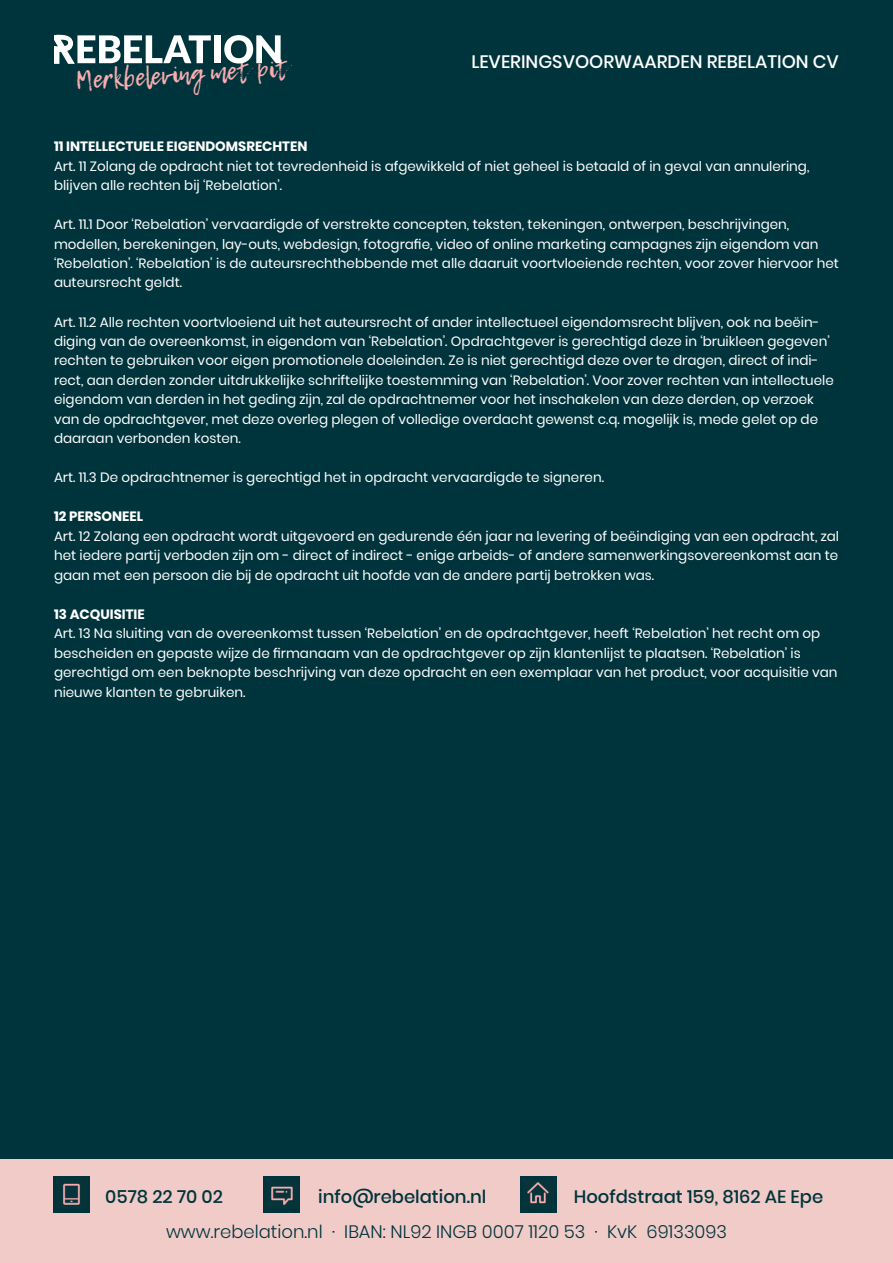
<style>
.page{position:relative;width:893px;height:1263px;background:#fff}
.page>*{position:absolute;margin:0;border:0;box-sizing:border-box;transform-origin:0 0}
.t1{font:24.9px "Lemon Tuesday";color:#f8adb0}
.t2{font:300 18px "Poppins";color:#00343c}
.t3{font:500 18px "Poppins";color:#00343c}
.t4{font:500 18px "Poppins";color:#fff}
.t5{font:13.5px/19.5px "Poppins";color:#fff}
.t6{font:700 13.5px "Poppins";color:#fff}
</style>
<div class="page">
<div style="left:0;top:0;width:893px;height:1161px;background:#00343c"></div>
<div style="left:0;top:1159px;width:893px;height:104px;background:#f0cbc8"></div>
<div style="left:54px;top:1176px;width:36px;height:36px;background:#00343c"></div>
<div style="left:264px;top:1176px;width:36px;height:36px;background:#00343c"></div>
<div style="left:520px;top:1176px;width:36px;height:36px;background:#00343c"></div>
<img style="left:63px;top:1183px;width:17px;height:22px">
<img style="left:271px;top:1186px;width:22px;height:20px">
<img style="left:527px;top:1182px;width:22px;height:22px">
<div style="left:214px;top:35px;width:7px;height:28px;background:#fff"></div>
<svg style="left:224px;top:35px;width:57px;height:29px"></svg>
<svg style="left:54px;top:34px;width:157px;height:30px"></svg>
<h1 class="t1" style="left:75px;top:67px;width:215px;rotate:-4deg">Merkbeleving met pit</h1>
<h2 class="t4" style="left:471px;top:51px;width:369px">LEVERINGSVOORWAARDEN REBELATION CV</h2>
<p class="t6" style="left:54px;top:138px;width:255px">11 INTELLECTUELE EIGENDOMSRECHTEN</p>
<p class="t5" style="left:54px;top:156px;width:757px">Art. 11 Zolang de opdracht niet tot tevredenheid is afgewikkeld of niet geheel is betaald of in geval van annulering, blijven alle rechten bij ‘Rebelation’.</p>
<p class="t5" style="left:54px;top:215px;width:786px">Art. 11.1 Door ‘Rebelation’ vervaardigde of verstrekte concepten, teksten, tekeningen, ontwerpen, beschrijvingen, modellen, berekeningen, lay-outs, webdesign, fotografie, video of online marketing campagnes zijn eigendom van ‘Rebelation’. ‘Rebelation’ is de auteursrechthebbende met alle daaruit voortvloeiende rechten, voor zover hiervoor het auteursrecht geldt.</p>
<p class="t5" style="left:54px;top:312px;width:781px">Art. 11.2 Alle rechten voortvloeiend uit het auteursrecht of ander intellectueel eigendomsrecht blijven, ook na beëin&shy;diging van de overeenkomst, in eigendom van ‘Rebelation’. Opdrachtgever is gerechtigd deze in ‘bruikleen gegeven’ rechten te gebruiken voor eigen promotionele doeleinden. Ze is niet gerechtigd deze over te dragen, direct of indi&shy;rect, aan derden zonder uitdrukkelijke schriftelijke toestemming van ‘Rebelation’. Voor zover rechten van intellectuele eigendom van derden in het geding zijn, zal de opdrachtnemer voor het inschakelen van deze derden, op verzoek van de opdrachtgever, met deze overleg plegen of volledige overdacht gewenst c.q. mogelijk is, mede gelet op de daaraan verbonden kosten.</p>
<p class="t5" style="left:54px;top:468px;width:551px">Art. 11.3 De opdrachtnemer is gerechtigd het in opdracht vervaardigde te signeren.</p>
<p class="t6" style="left:54px;top:509px;width:91px">12 PERSONEEL</p>
<p class="t5" style="left:54px;top:527px;width:786px;text-align:justify">Art. 12 Zolang een opdracht wordt uitgevoerd en gedurende één jaar na levering of beëindiging van een opdracht, zal het iedere partij verboden zijn om - direct of indirect - enige arbeids- of andere samenwerkingsovereenkomst aan te gaan met een persoon die bij de opdracht uit hoofde van de andere partij betrokken was.</p>
<p class="t6" style="left:54px;top:606px;width:92px">13 ACQUISITIE</p>
<p class="t5" style="left:54px;top:624px;width:785px">Art. 13 Na sluiting van de overeenkomst tussen ‘Rebelation’ en de opdrachtgever, heeft ‘Rebelation’ het recht om op bescheiden en gepaste wijze de firmanaam van de opdrachtgever op zijn klantenlijst te plaatsen. ‘Rebelation’ is gerechtigd om een beknopte beschrijving van deze opdracht en een exemplaar van het product, voor acquisitie van nieuwe klanten te gebruiken.</p>
<h2 class="t3" style="left:105px;top:1186px;width:119px">0578 22 70 02</h2>
<h2 class="t3" style="left:318px;top:1186px;width:170px">info@rebelation.nl</h2>
<h2 class="t3" style="left:574px;top:1186px;width:251px">Hoofdstraat 159, 8162 AE Epe</h2>
<h2 class="t2" style="left:166px;top:1221px;width:562px">www.rebelation.nl · IBAN: NL92 INGB 0007 1120 53 · KvK 69133093</h2>
</div>
